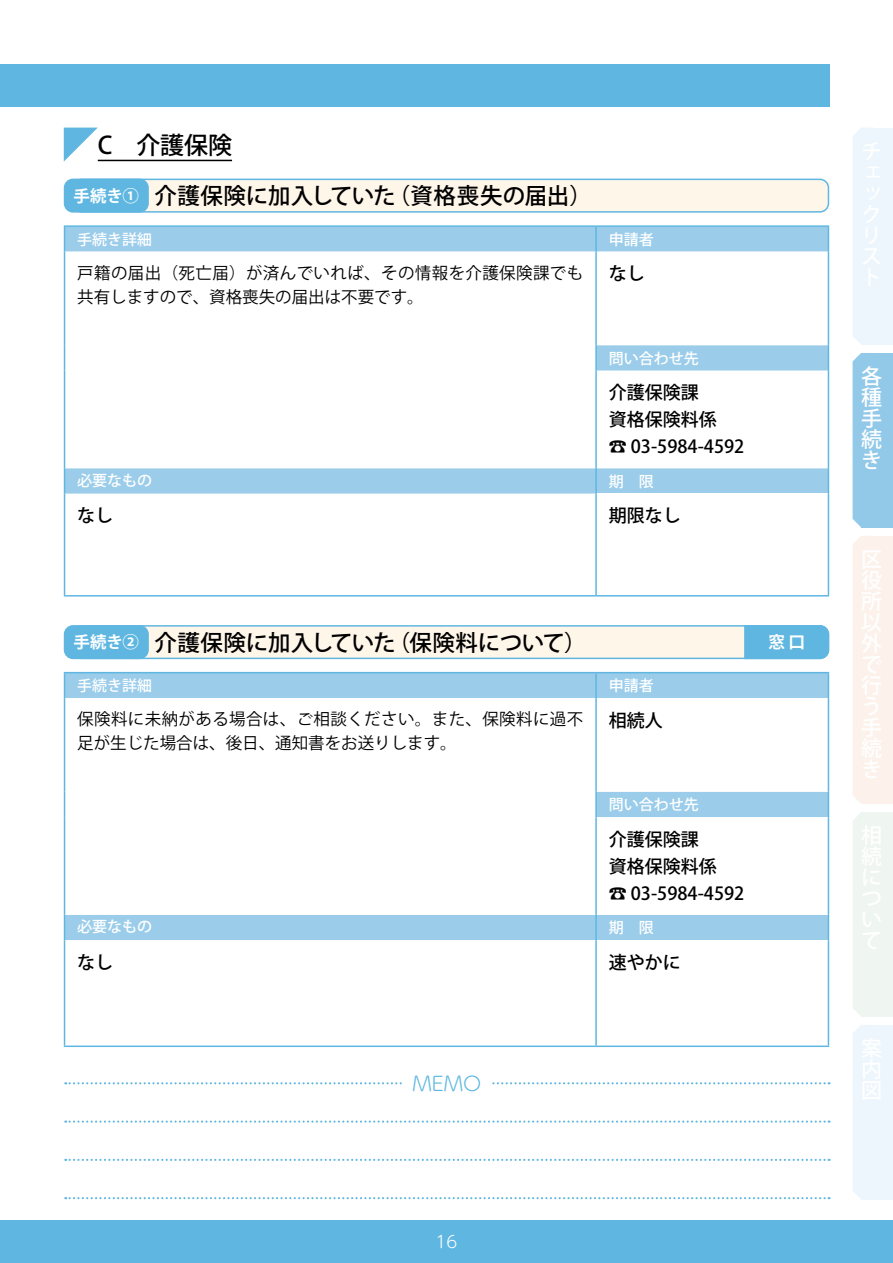
<style>
.page{position:relative;width:893px;height:1263px;background:#fff}
.page>*{position:absolute;margin:0;border:0;box-sizing:border-box;transform-origin:0 0}
.t1{font:500 24px "Koz Go Pro";color:#000}
.t2{font:500 22.5px "Koz Go Pro";letter-spacing:-.005em;color:#000}
.t3{font:500 21px/21px "Koz Go Pro";color:#fff;text-align:justify}
.t4{font:300 19.5px "UD Shin M Go Pr 6 N";color:#5fb7e1}
.t5{font:500 18px/27px "Koz Go Pro";color:#000}
.t6{font:16.5px/24px "Koz Go Pro";letter-spacing:.025em;color:#000}
.t7{font:700 16.5px "Koz Go Pro";letter-spacing:-.02em;color:#fff}
.t8{font:300 16.5px "UD Shin M Go Pr 6 N";color:#fff}
.t9{font:500 15px "Koz Go Pro";color:#fff}
</style>
<div class="page">
<div style="left:0;top:1220px;width:893px;height:43px;background:#5fb7e1"></div>
<div style="left:0;top:64px;width:829px;height:42px;background:#5fb7e1"></div>
<hr style="left:98px;top:160px;width:134px;height:1px;background:#000">
<div style="left:65px;top:227px;width:763px;height:267px;background:#9bcdea"></div>
<svg style="left:65px;top:252px;width:530px;height:343px"></svg>
<svg style="left:597px;top:252px;width:231px;height:216px"></svg>
<hr style="left:64px;top:252px;width:1px;height:93px;background:#5fb7e1">
<svg style="left:64px;top:345px;width:1px;height:26px"></svg>
<hr style="left:64px;top:371px;width:1px;height:97px;background:#5fb7e1">
<svg style="left:64px;top:468px;width:1px;height:26px"></svg>
<hr style="left:64px;top:494px;width:1px;height:101px;background:#5fb7e1">
<hr style="left:64px;top:595px;width:532px;height:1px;background:#5fb7e1">
<hr style="left:595px;top:252px;width:2px;height:93px;background:#5fb7e1">
<hr style="left:828px;top:252px;width:1px;height:93px;background:#5fb7e1">
<hr style="left:595px;top:345px;width:2px;height:26px;background:#5fb7e1">
<svg style="left:828px;top:345px;width:1px;height:26px"></svg>
<hr style="left:595px;top:371px;width:2px;height:97px;background:#5fb7e1">
<hr style="left:828px;top:371px;width:1px;height:97px;background:#5fb7e1">
<hr style="left:595px;top:468px;width:2px;height:26px;background:#5fb7e1">
<svg style="left:828px;top:468px;width:1px;height:26px"></svg>
<hr style="left:595px;top:494px;width:2px;height:101px;background:#5fb7e1">
<hr style="left:828px;top:494px;width:1px;height:101px;background:#5fb7e1">
<hr style="left:596px;top:595px;width:233px;height:1px;background:#5fb7e1">
<hr style="left:64px;top:225px;width:532px;height:2px;background:#5fb7e1">
<svg style="left:64px;top:227px;width:1px;height:25px"></svg>
<hr style="left:596px;top:225px;width:233px;height:2px;background:#5fb7e1">
<hr style="left:595px;top:227px;width:2px;height:25px;background:#5fb7e1">
<svg style="left:828px;top:227px;width:1px;height:25px"></svg>
<div style="left:65px;top:673px;width:763px;height:267px;background:#9bcdea"></div>
<svg style="left:65px;top:698px;width:530px;height:347px"></svg>
<svg style="left:597px;top:698px;width:231px;height:217px"></svg>
<hr style="left:64px;top:698px;width:1px;height:94px;background:#5fb7e1">
<svg style="left:64px;top:792px;width:1px;height:25px"></svg>
<hr style="left:64px;top:817px;width:1px;height:98px;background:#5fb7e1">
<svg style="left:64px;top:915px;width:1px;height:25px"></svg>
<hr style="left:64px;top:940px;width:1px;height:105px;background:#5fb7e1">
<hr style="left:64px;top:1045px;width:532px;height:2px;background:#5fb7e1">
<hr style="left:595px;top:698px;width:2px;height:94px;background:#5fb7e1">
<hr style="left:828px;top:698px;width:1px;height:94px;background:#5fb7e1">
<hr style="left:595px;top:792px;width:2px;height:25px;background:#5fb7e1">
<svg style="left:828px;top:792px;width:1px;height:25px"></svg>
<hr style="left:595px;top:817px;width:2px;height:98px;background:#5fb7e1">
<hr style="left:828px;top:817px;width:1px;height:98px;background:#5fb7e1">
<hr style="left:595px;top:915px;width:2px;height:25px;background:#5fb7e1">
<svg style="left:828px;top:915px;width:1px;height:25px"></svg>
<hr style="left:595px;top:940px;width:2px;height:105px;background:#5fb7e1">
<hr style="left:828px;top:940px;width:1px;height:105px;background:#5fb7e1">
<hr style="left:596px;top:1045px;width:233px;height:2px;background:#5fb7e1">
<hr style="left:64px;top:672px;width:532px;height:1px;background:#5fb7e1">
<svg style="left:64px;top:673px;width:1px;height:25px"></svg>
<hr style="left:596px;top:672px;width:233px;height:1px;background:#5fb7e1">
<hr style="left:595px;top:673px;width:2px;height:25px;background:#5fb7e1">
<svg style="left:828px;top:673px;width:1px;height:25px"></svg>
<div style="left:73px;top:179px;width:755px;height:33px;background:#fff6ea;border-radius:9px"></div>
<div style="left:72px;top:179px;width:757px;height:34px;border:2px solid #5fb7e1;border-radius:9px"></div>
<div style="left:73px;top:626px;width:755px;height:32px;background:#fff6ea;border-radius:9px"></div>
<div style="left:72px;top:625px;width:757px;height:34px;border:2px solid #5fb7e1;border-radius:9px"></div>
<div style="left:65px;top:179px;width:83px;height:33px;background:#5fb7e1;border-radius:9px"></div>
<div style="left:64px;top:179px;width:85px;height:34px;border:2px solid #5fb7e1;border-radius:9px"></div>
<div style="left:65px;top:626px;width:83px;height:32px;background:#5fb7e1;border-radius:9px"></div>
<div style="left:64px;top:625px;width:85px;height:34px;border:2px solid #5fb7e1;border-radius:9px"></div>
<svg style="left:64px;top:128px;width:34px;height:34px"></svg>
<svg style="left:743px;top:625px;width:87px;height:35px;background:#67bae2"></svg>
<svg style="left:65px;top:1082px;width:765px;height:2px"></svg>
<svg style="left:65px;top:1120px;width:765px;height:3px"></svg>
<svg style="left:65px;top:1159px;width:765px;height:2px"></svg>
<div style="left:402px;top:1070px;width:90px;height:26px;background:#fff"></div>
<svg style="left:65px;top:1197px;width:765px;height:2px"></svg>
<div style="left:853px;top:128px;width:8px;height:216px;background:#ecf6fc"></div>
<div style="left:861px;top:128px;width:32px;height:216px;background:#ecf6fc"></div>
<svg style="left:853px;top:353px;width:8px;height:174px"></svg>
<div style="left:861px;top:353px;width:32px;height:174px;background:#92c9e9"></div>
<div style="left:853px;top:536px;width:8px;height:267px;background:#fcf2eb"></div>
<div style="left:861px;top:536px;width:32px;height:268px;background:#fcf2eb"></div>
<svg style="left:853px;top:1025px;width:8px;height:174px"></svg>
<div style="left:861px;top:1025px;width:32px;height:174px;background:#ecf6fc"></div>
<div style="left:853px;top:813px;width:8px;height:203px;background:#eff5f0"></div>
<div style="left:861px;top:812px;width:32px;height:204px;background:#eff5f0"></div>
<h1 class="t1" style="left:98px;top:129px;width:136px">C　介護保険</h1>
<p class="t7" style="left:74px;top:185px;width:67px">手続き①</p>
<h2 class="t2" style="left:155px;top:181px;width:439px">介護保険に加入していた（資格喪失の届出）</h2>
<p class="t9" style="left:77px;top:229px;width:77px">手続き詳細</p>
<p class="t9" style="left:609px;top:229px;width:46px">申請者</p>
<p class="t6" style="left:77px;top:261px;width:508px">戸籍の届出（死亡届）が済んでいれば、その情報を介護保険課でも共有しますので、資格喪失の届出は不要です。</p>
<p class="t5" style="left:609px;top:261px;width:37px">なし</p>
<p class="t9" style="left:609px;top:348px;width:91px">問い合わせ先</p>
<p class="t5" style="left:609px;top:380px;width:137px">介護保険課<br>資格保険料係<br>☎ 03-5984-4592</p>
<p class="t9" style="left:77px;top:471px;width:77px">必要なもの</p>
<p class="t9" style="left:609px;top:472px;width:46px">期　限</p>
<p class="t5" style="left:77px;top:503px;width:38px">なし</p>
<p class="t5" style="left:609px;top:503px;width:73px">期限なし</p>
<h2 class="t2" style="left:155px;top:628px;width:433px">介護保険に加入していた（保険料について）</h2>
<p class="t7" style="left:74px;top:632px;width:67px">手続き②</p>
<p class="t7" style="left:768px;top:632px;width:38px">窓 口</p>
<p class="t9" style="left:77px;top:676px;width:77px">手続き詳細</p>
<p class="t9" style="left:609px;top:676px;width:46px">申請者</p>
<p class="t6" style="left:77px;top:708px;width:508px">保険料に未納がある場合は、ご相談ください。また、保険料に過不足が生じた場合は、後日、通知書をお送りします。</p>
<p class="t5" style="left:609px;top:707px;width:55px">相続人</p>
<p class="t9" style="left:609px;top:795px;width:91px">問い合わせ先</p>
<p class="t5" style="left:609px;top:827px;width:137px">介護保険課<br>資格保険料係<br>☎ 03-5984-4592</p>
<p class="t9" style="left:77px;top:917px;width:77px">必要なもの</p>
<p class="t9" style="left:609px;top:918px;width:46px">期　限</p>
<p class="t5" style="left:77px;top:950px;width:38px">なし</p>
<p class="t5" style="left:609px;top:950px;width:73px">速やかに</p>
<p class="t4" style="left:413px;top:1067px;width:70px">MEMO</p>
<p class="t8" style="left:436px;top:1228px;width:23px">16</p>
<p class="t3" style="left:861px;top:367px;width:22px">各種手続き</p>
</div>
